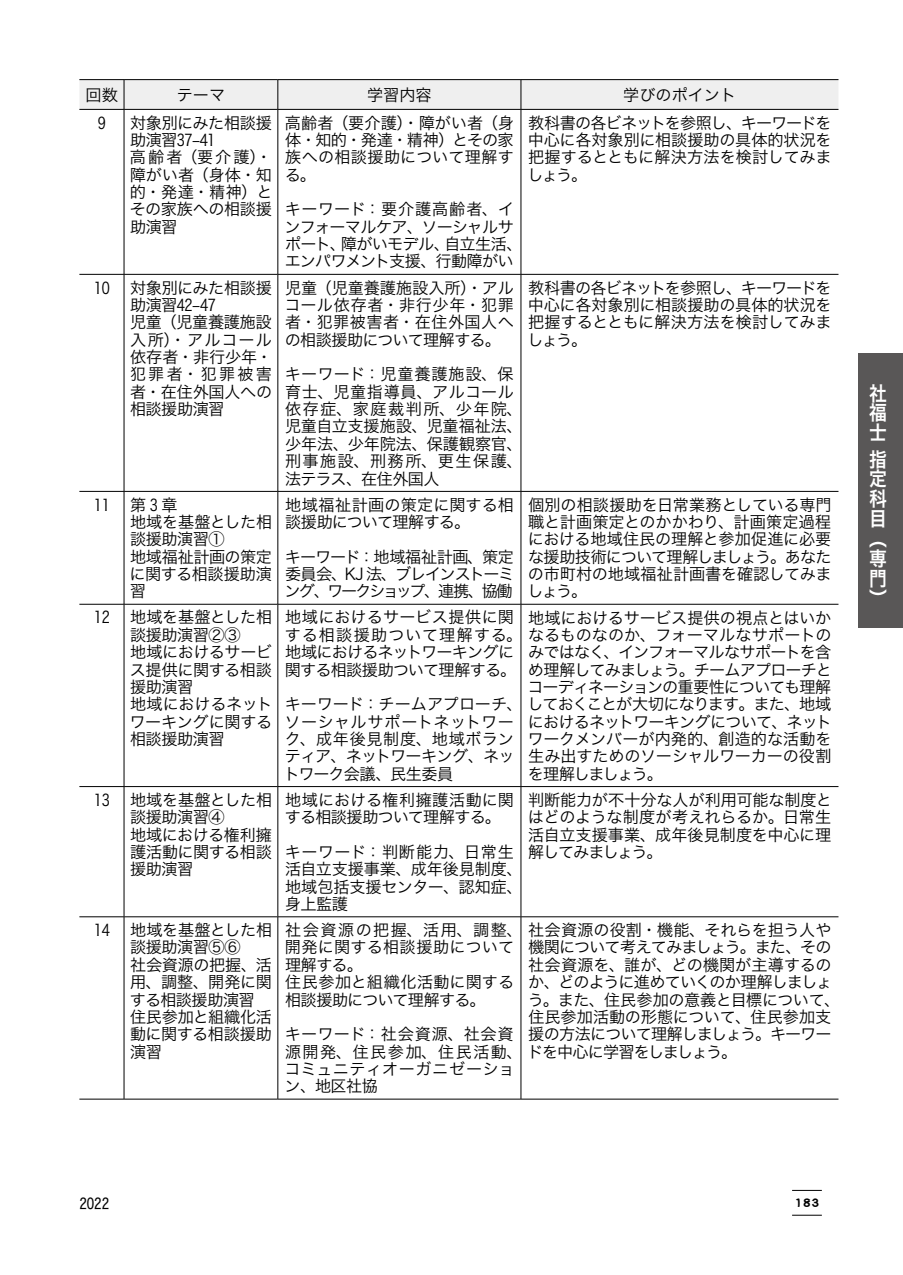
<style>
.page{position:relative;width:903px;height:1275px;background:#fff}
.page>*{position:absolute;margin:0;border:0;box-sizing:border-box;transform-origin:0 0}
.t1{font:19.78px/19.8px "Hira Kaku Pro W6";color:#fff;text-align:justify;scale:.9 1}
.t2{font:16.1px/17.3px "Hira Kaku Pro W3";letter-spacing:-.02em;color:#000}
.t3{font:16.1px/17.3px "Hira Kaku Pro W3";letter-spacing:.01em;color:#000}
.t4{font:16.1px/17.3px "Hira Kaku Pro W3";letter-spacing:.005em;color:#000}
.t5{font:16.1px/17.3px "Hira Kaku Pro W3";letter-spacing:.015em;color:#000}
.t6{font:16.1px/17.3px "Hira Kaku Pro W3";letter-spacing:-.045em;color:#000}
.t7{font:16.1px/17.3px "Hira Kaku Pro W3";letter-spacing:-.06em;color:#000}
.t8{font:16.1px "Hira Kaku Pro W3";color:#000}
.t9{font:14.88px "Hira Kaku Std W4";color:#000}
.t10{font:12.42px "DFPOP2 Std W9";color:#000}
</style>
<div class="page">
<hr style="left:792px;top:1190px;width:30px;height:1px;background:#000">
<hr style="left:792px;top:1215px;width:30px;height:1px;background:#000">
<div style="left:858px;top:353px;width:45px;height:275px;background:#595757"></div>
<hr style="left:79px;top:79px;width:45px;height:1px;background:#000">
<hr style="left:124px;top:79px;width:154px;height:1px;background:#000">
<hr style="left:278px;top:79px;width:243px;height:1px;background:#000">
<hr style="left:521px;top:79px;width:317px;height:1px;background:#000">
<svg style="left:79px;top:80px;width:759px;height:29px"></svg>
<hr style="left:79px;top:109px;width:45px;height:1px;background:#000">
<hr style="left:124px;top:109px;width:154px;height:1px;background:#000">
<hr style="left:124px;top:110px;width:1px;height:164px;background:#000">
<hr style="left:278px;top:109px;width:243px;height:1px;background:#000">
<hr style="left:277px;top:110px;width:1px;height:164px;background:#000">
<hr style="left:521px;top:109px;width:317px;height:1px;background:#000">
<hr style="left:521px;top:110px;width:1px;height:164px;background:#000">
<hr style="left:79px;top:274px;width:45px;height:1px;background:#000">
<hr style="left:124px;top:274px;width:154px;height:1px;background:#000">
<hr style="left:124px;top:275px;width:1px;height:216px;background:#000">
<hr style="left:278px;top:274px;width:243px;height:1px;background:#000">
<hr style="left:277px;top:275px;width:1px;height:216px;background:#000">
<hr style="left:521px;top:274px;width:317px;height:1px;background:#000">
<hr style="left:521px;top:275px;width:1px;height:216px;background:#000">
<hr style="left:79px;top:491px;width:45px;height:1px;background:#000">
<hr style="left:124px;top:491px;width:154px;height:1px;background:#000">
<hr style="left:124px;top:492px;width:1px;height:112px;background:#000">
<hr style="left:278px;top:491px;width:243px;height:1px;background:#000">
<hr style="left:277px;top:492px;width:1px;height:112px;background:#000">
<hr style="left:521px;top:491px;width:317px;height:1px;background:#000">
<hr style="left:521px;top:492px;width:1px;height:112px;background:#000">
<hr style="left:79px;top:604px;width:45px;height:1px;background:#000">
<hr style="left:124px;top:604px;width:154px;height:1px;background:#000">
<hr style="left:124px;top:604px;width:1px;height:182px;background:#000">
<hr style="left:278px;top:604px;width:243px;height:1px;background:#000">
<hr style="left:277px;top:604px;width:1px;height:182px;background:#000">
<hr style="left:521px;top:604px;width:317px;height:1px;background:#000">
<hr style="left:521px;top:604px;width:1px;height:182px;background:#000">
<hr style="left:79px;top:786px;width:45px;height:1px;background:#000">
<hr style="left:124px;top:786px;width:154px;height:1px;background:#000">
<hr style="left:124px;top:787px;width:1px;height:129px;background:#000">
<hr style="left:278px;top:786px;width:243px;height:1px;background:#000">
<hr style="left:277px;top:787px;width:1px;height:129px;background:#000">
<hr style="left:521px;top:786px;width:317px;height:1px;background:#000">
<hr style="left:521px;top:787px;width:1px;height:129px;background:#000">
<hr style="left:79px;top:916px;width:45px;height:1px;background:#000">
<hr style="left:124px;top:916px;width:154px;height:1px;background:#000">
<hr style="left:124px;top:917px;width:1px;height:182px;background:#000">
<hr style="left:278px;top:916px;width:243px;height:1px;background:#000">
<hr style="left:277px;top:917px;width:1px;height:182px;background:#000">
<hr style="left:521px;top:916px;width:317px;height:1px;background:#000">
<hr style="left:521px;top:917px;width:1px;height:182px;background:#000">
<hr style="left:79px;top:1099px;width:45px;height:1px;background:#000">
<hr style="left:124px;top:1099px;width:154px;height:1px;background:#000">
<hr style="left:278px;top:1099px;width:243px;height:1px;background:#000">
<hr style="left:521px;top:1099px;width:317px;height:1px;background:#000">
<p class="t2" style="left:86px;top:85px;width:34px">回数</p>
<p class="t2" style="left:177px;top:85px;width:50px">テーマ</p>
<p class="t2" style="left:367px;top:85px;width:66px">学習内容</p>
<p class="t8" style="left:623px;top:80px;width:114px">学びのポイント</p>
<p class="t2" style="left:98px;top:113px;width:10px">9</p>
<p class="t2" style="left:130px;top:113px;width:144px">対象別にみた相談援助演習37-41<br>高齢者（要介護）・障がい者（身体・知的・発達・精神）とその家族への相談援助演習</p>
<p class="t2" style="left:285px;top:113px;width:231px;text-align:justify">高齢者（要介護）・障がい者（身体・知的・発達・精神）とその家族への相談援助について理解する。</p>
<p class="t2" style="left:527px;top:113px;width:306px;text-align:justify">教科書の各ビネットを参照し、キーワードを中心に各対象別に相談援助の具体的状況を把握するとともに解決方法を検討してみましょう。</p>
<p class="t6" style="left:285px;top:200px;width:239px">キーワード：要介護高齢者、インフォーマルケア、ソーシャルサポート、障がいモデル、自立生活、エンパワメント支援、行動障がい</p>
<p class="t2" style="left:94px;top:278px;width:18px">10</p>
<p class="t2" style="left:130px;top:278px;width:144px">対象別にみた相談援助演習42-47<br>児童（児童養護施設入所）・アルコール依存者・非行少年・犯罪者・犯罪被害者・在住外国人への相談援助演習</p>
<p class="t2" style="left:284px;top:278px;width:231px;text-align:justify">児童（児童養護施設入所）・アルコール依存者・非行少年・犯罪者・犯罪被害者・在住外国人への相談援助について理解する。</p>
<p class="t3" style="left:285px;top:364px;width:239px">キーワード：児童養護施設、保育士、児童指導員、アルコール依存症、家庭裁判所、少年院、児童自立支援施設、児童福祉法、少年法、少年院法、保護観察官、刑事施設、刑務所、更生保護、法テラス、在住外国人</p>
<p class="t2" style="left:94px;top:495px;width:18px">11</p>
<p class="t2" style="left:130px;top:495px;width:144px">第3章<br>地域を基盤とした相談援助演習①<br>地域福祉計画の策定に関する相談援助演習</p>
<p class="t2" style="left:285px;top:495px;width:230px">地域福祉計画の策定に関する相談援助について理解する。</p>
<p class="t2" style="left:285px;top:547px;width:231px;text-align:justify">キーワード：地域福祉計画、策定委員会、KJ 法、ブレインストーミング、ワークショップ、連携、協働</p>
<p class="t2" style="left:527px;top:278px;width:306px;text-align:justify">教科書の各ビネットを参照し、キーワードを中心に各対象別に相談援助の具体的状況を把握するとともに解決方法を検討してみましょう。</p>
<p class="t2" style="left:527px;top:495px;width:306px;text-align:justify">個別の相談援助を日常業務としている専門職と計画策定とのかかわり、計画策定過程における地域住民の理解と参加促進に必要な援助技術について理解しましょう。あなたの市町村の地域福祉計画書を確認してみましょう。</p>
<p class="t2" style="left:94px;top:608px;width:18px">12</p>
<p class="t2" style="left:130px;top:608px;width:145px">地域を基盤とした相談援助演習②③<br>地域におけるサービス提供に関する相談援助演習<br>地域におけるネットワーキングに関する相談援助演習</p>
<p class="t2" style="left:285px;top:608px;width:548px">地域におけるサービス提供に関<br>する相談援助ついて理解する。なるものなのか、フォーマルなサポートの地域におけるネットワーキングに<br>関する相談援助ついて理解する。</p>
<p class="t2" style="left:528px;top:599px;width:305px;line-height:34.6px">地域におけるサービス提供の視点とはいかみではなく、インフォーマルなサポートを含</p>
<p class="t7" style="left:528px;top:660px;width:306px">め理解してみましょう。チームアプローチとコーディネーションの重要性についても理解</p>
<p class="t2" style="left:528px;top:712px;width:306px;text-align:justify">におけるネットワーキングについて、ネットワークメンバーが内発的、創造的な活動を生み出すためのソーシャルワーカーの役割を理解しましょう。</p>
<p class="t2" style="left:284px;top:694px;width:549px">キーワード：チームアプローチ、しておくことが大切になります。また、地域ソーシャルサポートネットワー<br>ク、成年後見制度、地域ボラン<br>ティア、ネットワーキング、ネッ<br>トワーク会議、民生委員</p>
<p class="t2" style="left:94px;top:790px;width:18px">13</p>
<p class="t2" style="left:130px;top:790px;width:144px">地域を基盤とした相談援助演習④<br>地域における権利擁護活動に関する相談援助演習</p>
<p class="t2" style="left:285px;top:790px;width:230px">地域における権利擁護活動に関する相談援助ついて理解する。</p>
<p class="t2" style="left:285px;top:842px;width:239px">キーワード：判断能力、日常生活自立支援事業、成年後見制度、地域包括支援センター、認知症、身上監護</p>
<p class="t2" style="left:528px;top:790px;width:306px;text-align:justify">判断能力が不十分な人が利用可能な制度とはどのような制度が考えれらるか。日常生活自立支援事業、成年後見制度を中心に理解してみましょう。</p>
<p class="t2" style="left:94px;top:920px;width:18px">14</p>
<p class="t2" style="left:130px;top:920px;width:144px">地域を基盤とした相談援助演習⑤⑥<br>社会資源の把握、活用、調整、開発に関する相談援助演習住民参加と組織化活動に関する相談援助演習</p>
<p class="t4" style="left:285px;top:920px;width:548px">社会資源の把握、活用、調整、社会資源の役割・機能、それらを担う人や開発に関する相談援助について<br>理解する。<br>住民参加と組織化活動に関する<br>相談援助について理解する。</p>
<p class="t2" style="left:528px;top:938px;width:314px">機関について考えてみましょう。また、その社会資源を、誰が、どの機関が主導するのか、どのように進めていくのか理解しましょう。また、住民参加の意義と目標について、住民参加活動の形態について、住民参加支援の方法について理解しましょう。キーワー</p>
<p class="t5" style="left:285px;top:1024px;width:454px">キーワード：社会資源、社会資<br>源開発、住民参加、住民活動、ドを中心に学習をしましょう。コミュニティオーガニゼーショ<br>ン、地区社協</p>
<p class="t1" style="left:869px;top:382px;width:21px">社福士</p>
<p class="t1" style="left:869px;top:448px;width:21px">指定科目（専門）</p>
<p class="t9" style="left:79px;top:1192px;width:31px">2022</p>
<p class="t10" style="left:794px;top:1196px;width:27px">183</p>
</div>
